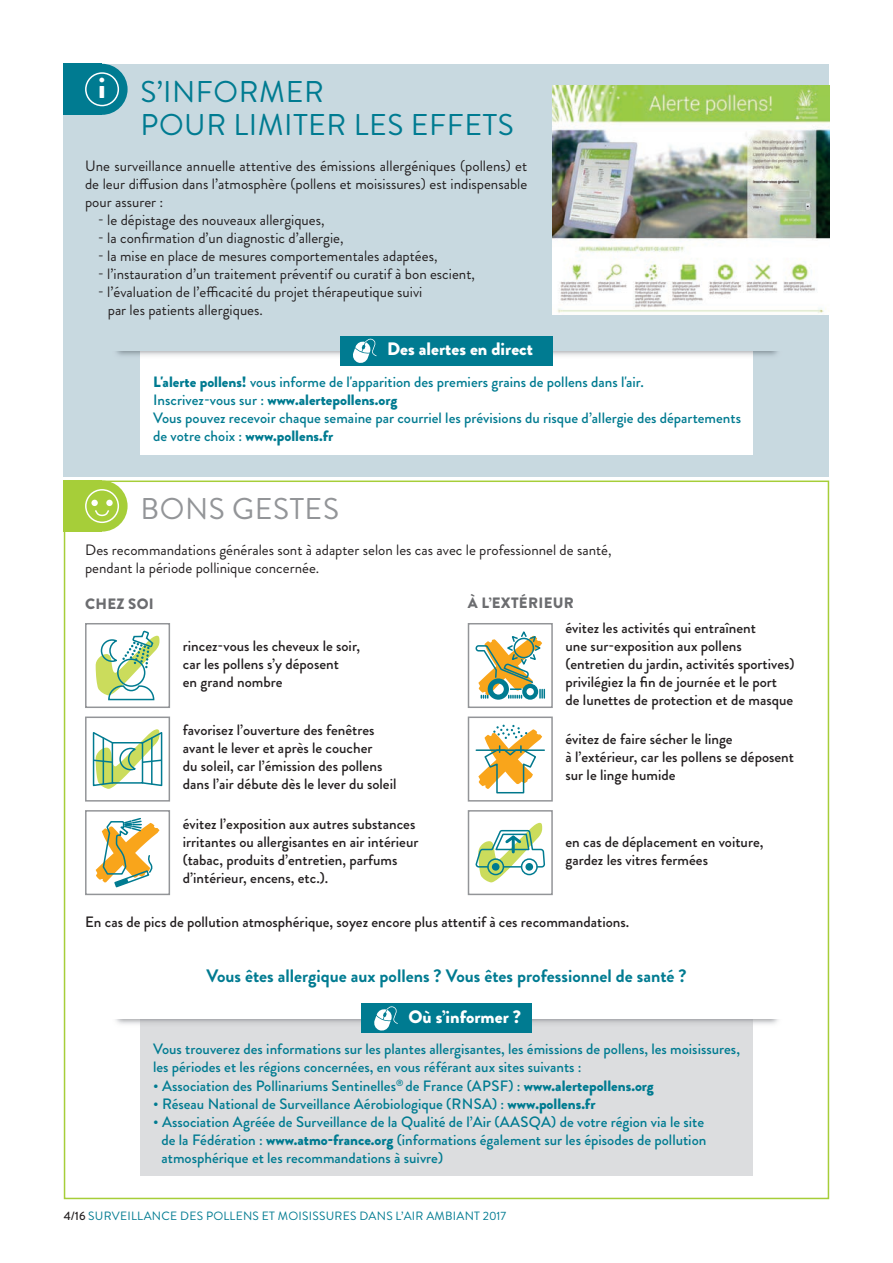
<style>
.page{position:relative;width:893px;height:1263px;background:#fff}
.page>*{position:absolute;margin:0;border:0;box-sizing:border-box;transform-origin:0 0}
.t1{font:30px/33px "Brandon Grotesque";letter-spacing:.02em;color:#007b91}
.t2{font:30px "Brandon Grotesque";letter-spacing:.02em;color:#939598}
.t3{font:900 30px "Brandon Grotesque";color:#fff}
.t4{font:700 18px "Brandon Grotesque";color:#007b91}
.t5{font:900 18px "Brandon Grotesque";color:#fff}
.t6{font:500 15px/18px "Brandon Grotesque";color:#007b91}
.t7{font:500 15px/18px "Brandon Grotesque";color:#231f20}
.t8{font:15px/18px "Brandon Grotesque";color:#231f20}
.t9{font:900 15px "Brandon Grotesque";letter-spacing:.02em;color:#6c6d70}
.t10{font:12px "Brandon Grotesque";letter-spacing:.02em;color:#007b91}
.s1{font-weight:900}
.s2{font-weight:500;color:#231f20}
</style>
<div class="page">
<div style="left:64px;top:64px;width:765px;height:412px;background:#c8d9e0"></div>
<div style="left:64px;top:64px;width:38px;height:51px;background:#007b91"></div>
<div style="left:77px;top:64px;width:51px;height:51px;background:#007b91;border-radius:50%"></div>
<svg style="left:85px;top:72px;width:34px;height:34px"></svg>
<div style="left:64px;top:480px;width:38px;height:51px;background:#a6ce39"></div>
<div style="left:77px;top:480px;width:51px;height:52px;background:#a6ce39;border-radius:50%"></div>
<img style="left:553px;top:85px;width:276px;height:230px">
<svg style="left:85px;top:489px;width:34px;height:34px"></svg>
<div style="left:140px;top:351px;width:613px;height:104px;background:#fff"></div>
<div style="left:340px;top:336px;width:213px;height:30px;background:#007b91"></div>
<svg style="left:353px;top:339px;width:24px;height:24px"></svg>
<div style="left:140px;top:1018px;width:613px;height:158px;background:#dcdddf"></div>
<img style="left:115px;top:1019px;width:664px;height:5px">
<img style="left:140px;top:1018px;width:613px;height:11px">
<div style="left:361px;top:1003px;width:170px;height:30px;background:#007b91"></div>
<svg style="left:374px;top:1006px;width:24px;height:24px"></svg>
<svg style="left:96px;top:630px;width:63px;height:70px"></svg>
<div style="left:85px;top:623px;width:85px;height:85px;border:2px solid #939598"></div>
<svg style="left:92px;top:729px;width:71px;height:60px"></svg>
<div style="left:85px;top:716px;width:85px;height:85px;border:2px solid #939598"></div>
<svg style="left:96px;top:818px;width:63px;height:70px"></svg>
<div style="left:85px;top:810px;width:85px;height:85px;border:2px solid #939598"></div>
<svg style="left:475px;top:631px;width:70px;height:69px"></svg>
<div style="left:468px;top:623px;width:85px;height:85px;border:2px solid #939598"></div>
<hr style="left:476px;top:749px;width:68px;height:2px;background:#00778b">
<svg style="left:478px;top:725px;width:64px;height:69px"></svg>
<div style="left:468px;top:716px;width:85px;height:85px;border:2px solid #939598"></div>
<svg style="left:475px;top:823px;width:70px;height:59px"></svg>
<div style="left:468px;top:810px;width:85px;height:85px;border:2px solid #939598"></div>
<h1 class="t3" style="left:98px;top:76px;width:9px">i</h1>
<h1 class="t1" style="left:141px;top:79px;width:375px">S’INFORMER<br>POUR LIMITER LES EFFETS</h1>
<p class="t8" style="left:85px;top:159px;width:444px;text-align:justify">Une surveillance annuelle attentive des émissions allergéniques (pollens) et de leur diffusion dans l’atmosphère (pollens et moisissures) est indispensable pour assurer :</p>
<p class="t8" style="left:98px;top:213px;width:228px">- le dépistage des nouveaux allergiques,</p>
<p class="t8" style="left:98px;top:231px;width:247px">- la confirmation d’un diagnostic d’allergie,</p>
<p class="t8" style="left:98px;top:249px;width:341px">- la mise en place de mesures comportementales adaptées,</p>
<p class="t8" style="left:98px;top:267px;width:379px">- l’instauration d’un traitement préventif ou curatif à bon escient,</p>
<p class="t8" style="left:108px;top:285px;width:316px;text-indent:-10px">- l’évaluation de l’efficacité du projet thérapeutique suivi par les patients allergiques.</p>
<p class="t5" style="left:387px;top:342px;width:147px">Des alertes en direct</p>
<p class="t6" style="left:153px;top:375px;width:590px"><span class="s1">L'alerte pollens!</span> vous informe de l'apparition des premiers grains de pollens dans l'air.<br>Inscrivez-vous sur : <span class="s1">www.alertepollens.org<br></span>Vous pouvez recevoir chaque semaine par courriel les prévisions du risque d’allergie des départements de votre choix : <span class="s1">www.pollens.fr</span></p>
<h1 class="t2" style="left:141px;top:497px;width:200px">BONS GESTES</h1>
<p class="t8" style="left:85px;top:542px;width:528px">Des recommandations générales sont à adapter selon les cas avec le professionnel de santé, pendant la période pollinique concernée.</p>
<p class="t9" style="left:85px;top:598px;width:70px">CHEZ SOI</p>
<p class="t9" style="left:468px;top:597px;width:108px">À L’EXTÉRIEUR</p>
<p class="t7" style="left:183px;top:639px;width:179px">rincez-vous les cheveux le soir, car les pollens s’y déposent<br>en grand nombre</p>
<p class="t7" style="left:183px;top:723px;width:215px">favorisez l’ouverture des fenêtres avant le lever et après le coucher<br>du soleil, car l’émission des pollens dans l’air débute dès le lever du soleil</p>
<p class="t7" style="left:183px;top:817px;width:237px">évitez l’exposition aux autres substances irritantes ou allergisantes en air intérieur (tabac, produits d’entretien, parfums d’intérieur, encens, etc.).</p>
<p class="t7" style="left:566px;top:621px;width:231px">évitez les activités qui entraînent<br>une sur-exposition aux pollens (entretien du jardin, activités sportives) privilégiez la fin de journée et le port de lunettes de protection et de masque</p>
<p class="t7" style="left:566px;top:732px;width:230px">évitez de faire sécher le linge<br>à l’extérieur, car les pollens se déposent sur le linge humide</p>
<p class="t7" style="left:566px;top:835px;width:199px">en cas de déplacement en voiture, gardez les vitres fermées</p>
<p class="t7" style="left:85px;top:915px;width:546px">En cas de pics de pollution atmosphérique, soyez encore plus attentif à ces recommandations.</p>
<p class="t4" style="left:206px;top:969px;width:482px">Vous êtes allergique aux pollens ? Vous êtes professionnel de santé ?</p>
<p class="t5" style="left:408px;top:1010px;width:114px">Où s’informer ?</p>
<p class="t6" style="left:153px;top:1042px;width:588px">Vous trouverez des informations sur les plantes allergisantes, les émissions de pollens, les moisissures, les périodes et les régions concernées, en vous référant aux sites suivants :</p>
<p class="t6" style="left:153px;top:1078px;width:502px">• Association des Pollinariums Sentinelles<sup>®</sup> de France (APSF) : <span class="s1">www.alertepollens.org</span></p>
<p class="t6" style="left:153px;top:1096px;width:444px">• Réseau National de Surveillance Aérobiologique (RNSA) : <span class="s1">www.pollens.fr</span></p>
<p class="t6" style="left:161px;top:1114px;width:546px;text-indent:-8px">• Association Agréée de Surveillance de la Qualité de l’Air (AASQA) de votre région via le site de la Fédération : <span class="s1">www.atmo-france.org</span> (informations également sur les épisodes de pollution atmosphérique et les recommandations à suivre)</p>
<p class="t10" style="left:64px;top:1212px;width:444px"><span class="s2">4/16</span> SURVEILLANCE DES POLLENS ET MOISISSURES DANS L’AIR AMBIANT 2017</p>
</div>
